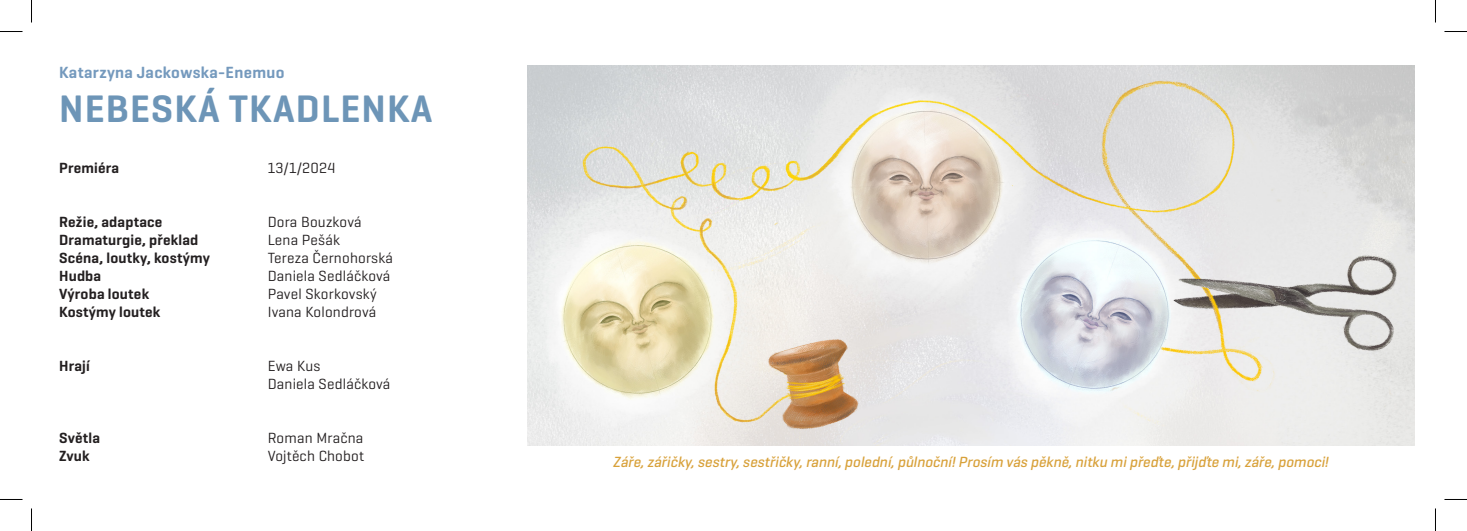
<style>
.page{position:relative;width:1467px;height:531px;background:#fff}
.page>*{position:absolute;margin:0;border:0;box-sizing:border-box;transform-origin:0 0}
.t1{font:600 39px "Geogrotesque";letter-spacing:.03em;color:#6d95b7}
.t2{font:600 16.5px "Geogrotesque";letter-spacing:.02em;color:#7499bd}
.t3{font:15px/18px "Geogrotesque";letter-spacing:.01em;color:#231f20}
.t4{font:600 15px/18px "Geogrotesque";letter-spacing:.01em;color:#231f20}
.t5{font:italic 500 15px "Geogrotesque";color:#d8a13a}
</style>
<div class="page">
<img style="left:527px;top:66px;width:886px;height:379px">
<svg style="left:0;top:31px;width:22px;height:1px"></svg>
<svg style="left:1444px;top:31px;width:22px;height:1px"></svg>
<svg style="left:0;top:499px;width:22px;height:1px"></svg>
<svg style="left:1444px;top:499px;width:22px;height:1px"></svg>
<svg style="left:31px;top:0;width:1px;height:22px"></svg>
<svg style="left:31px;top:508px;width:1px;height:23px"></svg>
<p class="t2" style="left:59px;top:62px;width:227px">Katarzyna Jackowska-Enemuo</p>
<p class="t1" style="left:59px;top:85px;width:375px">NEBESKÁ TKADLENKA</p>
<p class="t4" style="left:59px;top:158px;width:61px">Premiéra</p>
<p class="t3" style="left:268px;top:158px;width:69px">13/1/2024</p>
<p class="t4" style="left:59px;top:212px;width:105px">Režie, adaptace</p>
<p class="t4" style="left:59px;top:230px;width:141px">Dramaturgie, překlad</p>
<p class="t4" style="left:59px;top:248px;width:152px">Scéna, loutky, kostýmy</p>
<p class="t4" style="left:59px;top:266px;width:44px">Hudba</p>
<p class="t4" style="left:59px;top:284px;width:91px">Výroba loutek</p>
<p class="t4" style="left:59px;top:302px;width:103px">Kostýmy loutek</p>
<p class="t3" style="left:268px;top:212px;width:95px">Dora Bouzková</p>
<p class="t3" style="left:268px;top:230px;width:74px">Lena Pešák</p>
<p class="t3" style="left:268px;top:248px;width:127px">Tereza Černohorská</p>
<p class="t3" style="left:268px;top:266px;width:124px">Daniela Sedláčková</p>
<p class="t3" style="left:268px;top:284px;width:111px">Pavel Skorkovský</p>
<p class="t3" style="left:268px;top:302px;width:110px">Ivana Kolondrová</p>
<p class="t4" style="left:59px;top:356px;width:32px">Hrají</p>
<p class="t3" style="left:268px;top:356px;width:124px">Ewa Kus<br>Daniela Sedláčková</p>
<p class="t4" style="left:59px;top:428px;width:42px">Světla<br>Zvuk</p>
<p class="t3" style="left:268px;top:428px;width:98px">Roman Mračna<br>Vojtěch Chobot</p>
<p class="t5" style="left:613px;top:452px;width:720px">Záře,zářičky,sestry,sestřičky,ranní,polední,půlnoční!Prosím vás pěkně,nitku mipřeďte,přijďte mi,záře,pomoci!</p>
</div>
